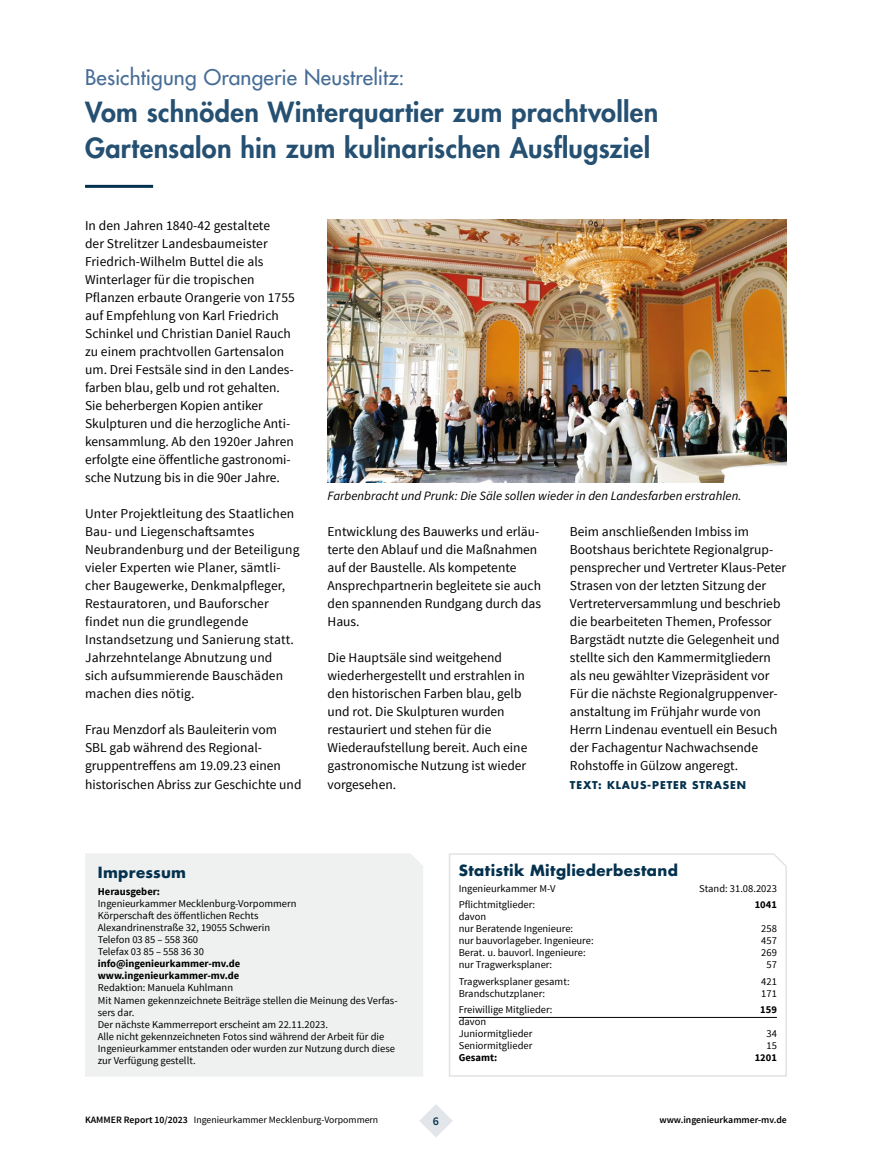
<style>
.page{position:relative;width:872px;height:1170px;background:#fff}
.page>*{position:absolute;margin:0;border:0;box-sizing:border-box;transform-origin:0 0}
.Überschrift_2{font:800 27px/36.5px "Futura Std";letter-spacing:.01em;color:#255072}
.Überschrift_2-2{font:500 21px "Futura Std";letter-spacing:.005em;color:#476d96}
.Überschrift_3{font:700 15px "Futura Std";letter-spacing:.025em;color:#04314e}
.Absatz{font:13.5px/18px "Source Sans Pro";color:#000}
.Bildunterschrift{font:italic 12.75px "Source Sans Pro";color:#000}
.t1{font:600 12px "Source Sans Pro";color:#04314e}
.Absatz-2{font:10.5px/12px "Source Sans Pro";color:#000}
.Absatz-3{font:700 10.5px "Source Sans Pro";color:#000}
.Autor{font:700 10.5px "Futura Std";letter-spacing:.08em;color:#04314e}
.t2{font:9.75px "Source Sans Pro";color:#000}
.t3{font:600 9.75px "Source Sans Pro";color:#000}
.s1{font-weight:700}
.s2{font-weight:600}
</style>
<div class="page">
<svg style="left:419px;top:1104px;width:34px;height:33px"></svg>
<hr style="left:85px;top:185px;width:68px;height:3px;background:#04314e">
<img style="left:327px;top:219px;width:460px;height:263px">
<div style="left:85px;top:853px;width:338px;height:223px;background:#eff0f0"></div>
<svg style="left:449px;top:853px;width:338px;height:224px"></svg>
<p class="Überschrift_2-2" style="left:85px;top:64px;width:321px">Besichtigung Orangerie Neustrelitz:</p>
<p class="Überschrift_2" style="left:85px;top:94px;width:575px">Vom schnöden Winterquartier zum prachtvollen<br>Gartensalon hin zum kulinarischen Ausflugsziel</p>
<p class="Absatz" style="left:85px;top:217px;width:211px">In den Jahren 1840-42 gestaltete<br>der Strelitzer Landesbaumeister Friedrich-Wilhelm Buttel die als Winterlager für die tropischen Pflanzen erbaute Orangerie von 1755 auf Empfehlung von Karl Friedrich Schinkel und Christian Daniel Rauch zu einem prachtvollen Gartensalon um. Drei Festsäle sind in den Landes&shy;farben blau, gelb und rot gehalten.<br>Sie beherbergen Kopien antiker Skulpturen und die herzogliche Anti&shy;kensammlung. Ab den 1920er Jahren erfolgte eine öffentliche gastronomi&shy;sche Nutzung bis in die 90er Jahre.</p>
<p class="Absatz" style="left:85px;top:505px;width:216px">Unter Projektleitung des Staatlichen<br>Bau- und Liegenschaftsamtes<br>Neubrandenburg und der Beteiligung vieler Experten wie Planer, sämtli&shy;cher Baugewerke, Denkmalpfleger,<br>Restauratoren, und Bauforscher findet nun die grundlegende<br>Instandsetzung und Sanierung statt.<br>Jahrzehntelange Abnutzung und<br>sich aufsummierende Bauschäden machen dies nötig.</p>
<p class="Absatz" style="left:85px;top:721px;width:218px">Frau Menzdorf als Bauleiterin vom SBL gab während des Regional&shy;gruppentreffens am 19.09.23 einen historischen Abriss zur Geschichte und</p>
<p class="Bildunterschrift" style="left:327px;top:487px;width:415px">Farbenbracht und Prunk: Die Säle sollen wieder in den Landesfarben erstrahlen.</p>
<p class="Absatz" style="left:327px;top:523px;width:215px">Entwicklung des Bauwerks und erläu&shy;terte den Ablauf und die Maßnahmen auf der Baustelle. Als kompetente<br>Ansprechpartnerin begleitete sie auch den spannenden Rundgang durch das<br>Haus.</p>
<p class="Absatz" style="left:327px;top:649px;width:201px">Die Hauptsäle sind weitgehend wiederhergestellt und erstrahlen in den historischen Farben blau, gelb und rot. Die Skulpturen wurden restauriert und stehen für die<br>Wiederaufstellung bereit. Auch eine gastronomische Nutzung ist wieder vorgesehen.</p>
<p class="Absatz" style="left:570px;top:523px;width:218px">Beim anschließenden Imbiss im Bootshaus berichtete Regionalgrup&shy;pensprecher und Vertreter Klaus-Peter Strasen von der letzten Sitzung der Vertreterversammlung und beschrieb die bearbeiteten Themen, Professor Bargstädt nutzte die Gelegenheit und stellte sich den Kammermitgliedern als neu gewählter Vizepräsident vor</p>
<p class="Absatz" style="left:570px;top:685px;width:209px">Für die nächste Regionalgruppenver&shy;anstaltung im Frühjahr wurde von Herrn Lindenau eventuell ein Besuch der Fachagentur Nachwachsende Rohstoffe in Gülzow angeregt.</p>
<p class="Autor" style="left:570px;top:777px;width:178px">TEXT: KLAUS-PETER STRASEN</p>
<p class="Überschrift_3" style="left:98px;top:862px;width:90px">Impressum</p>
<p class="Absatz-2" style="left:98px;top:885px;width:200px"><span class="s1">Herausgeber:<br></span>Ingenieurkammer Mecklenburg-Vorpommern</p>
<p class="Absatz-2" style="left:98px;top:909px;width:162px">Körperschaft des öffentlichen Rechts</p>
<p class="Absatz-2" style="left:98px;top:921px;width:174px">Alexandrinenstraße 32, 19055 Schwerin</p>
<p class="Absatz-2" style="left:98px;top:933px;width:102px">Telefon 03 85 – 558 360</p>
<p class="Absatz-2" style="left:98px;top:945px;width:108px">Telefax 03 85 – 558 36 30</p>
<p class="Absatz-3" style="left:98px;top:956px;width:144px">info@ingenieurkammer-mv.de</p>
<p class="Absatz-3" style="left:98px;top:969px;width:143px">www.ingenieurkammer-mv.de</p>
<p class="Absatz-2" style="left:98px;top:982px;width:137px">Redaktion: Manuela Kuhlmann</p>
<p class="Absatz-2" style="left:98px;top:994px;width:301px">Mit Namen gekennzeichnete Beiträge stellen die Meinung des Verfas&shy;sers dar.</p>
<p class="Absatz-2" style="left:98px;top:1018px;width:232px">Der nächste Kammerreport erscheint am 22.11.2023.</p>
<p class="Absatz-2" style="left:98px;top:1030px;width:299px">Alle nicht gekennzeichneten Fotos sind während der Arbeit für die<br>Ingenieurkammer entstanden oder wurden zur Nutzung durch diese zur Verfügung gestellt.</p>
<p class="Überschrift_3" style="left:459px;top:860px;width:221px">Statistik Mitgliederbestand</p>
<p class="Absatz-2" style="left:459px;top:882px;width:98px">Ingenieurkammer M-V</p>
<p class="Absatz-2" style="left:699px;top:882px;width:79px">Stand: 31.08.2023</p>
<p class="Absatz-2" style="left:459px;top:898px;width:78px">Pflichtmitglieder:</p>
<p class="Absatz-3" style="left:754px;top:897px;width:24px">1041</p>
<p class="Absatz-2" style="left:459px;top:910px;width:29px">davon</p>
<p class="Absatz-2" style="left:459px;top:922px;width:116px">nur Beratende Ingenieure:</p>
<p class="Absatz-2" style="left:761px;top:922px;width:17px">258</p>
<p class="Absatz-2" style="left:459px;top:934px;width:136px">nur bauvorlageber. Ingenieure:</p>
<p class="Absatz-2" style="left:761px;top:934px;width:17px">457</p>
<p class="Absatz-2" style="left:459px;top:946px;width:128px">Berat. u. bauvorl. Ingenieure:</p>
<p class="Absatz-2" style="left:761px;top:946px;width:17px">269</p>
<p class="Absatz-2" style="left:459px;top:958px;width:95px">nur Tragwerksplaner:</p>
<p class="Absatz-2" style="left:766px;top:958px;width:12px">57</p>
<p class="Absatz-2" style="left:459px;top:975px;width:112px">Tragwerksplaner gesamt:</p>
<p class="Absatz-2" style="left:761px;top:975px;width:17px">421</p>
<p class="Absatz-2" style="left:459px;top:987px;width:88px">Brandschutzplaner:</p>
<p class="Absatz-2" style="left:761px;top:987px;width:17px">171</p>
<p class="Absatz-2" style="left:459px;top:1003px;width:95px">Freiwillige Mitglieder:</p>
<p class="Absatz-3" style="left:760px;top:1002px;width:18px">159</p>
<p class="Absatz-2" style="left:459px;top:1015px;width:29px">davon</p>
<p class="Absatz-2" style="left:459px;top:1027px;width:75px">Juniormitglieder</p>
<p class="Absatz-2" style="left:766px;top:1027px;width:12px">34</p>
<p class="Absatz-2" style="left:459px;top:1039px;width:75px">Seniormitglieder</p>
<p class="Absatz-2" style="left:766px;top:1039px;width:12px">15</p>
<p class="Absatz-3" style="left:459px;top:1050px;width:40px">Gesamt:</p>
<p class="Absatz-3" style="left:754px;top:1050px;width:24px">1201</p>
<p class="t2" style="left:85px;top:1113px;width:295px"><span class="s2">KAMMER Report 10/2023</span> Ingenieurkammer Mecklenburg-Vorpommern</p>
<p class="t1" style="left:433px;top:1112px;width:8px">6</p>
<p class="t3" style="left:659px;top:1113px;width:129px">www.ingenieurkammer-mv.de</p>
</div>
